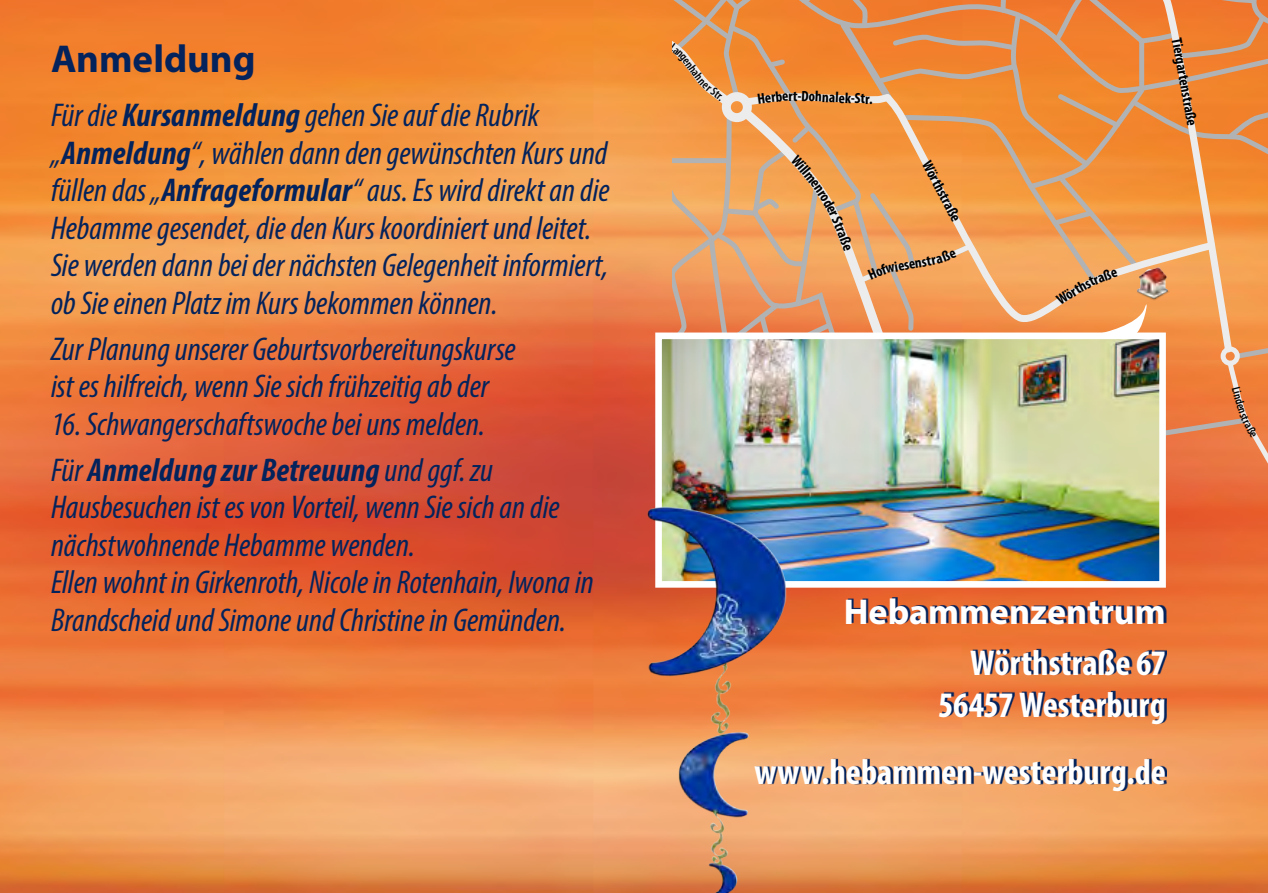
<style>
.page{position:relative;width:1268px;height:893px;background:#fff}
.page>*{position:absolute;margin:0;border:0;box-sizing:border-box;transform-origin:0 0}
.t1{font:700 39px "Myriad Pro";color:#04235c}
.t2{font:700 condensed 36px/42px "Myriad Pro";color:#fff;text-align:right}
.t3{font:700 36px "Myriad Pro";color:#fff}
.t4{font:italic condensed 33px/37.5px "Myriad Pro";color:#04235c}
.t5{font:700 condensed 15px "Myriad Pro";color:#000}
.s1{font-weight:700}
</style>
<div class="page">
<img style="left:0;top:0;width:1267px;height:893px">
<svg style="left:812px;top:597px;width:354px;height:193px;background:#c6764d"></svg>
<img style="left:663px;top:341px;width:494px;height:239px">
<div style="left:655px;top:333px;width:510px;height:255px;border:7px solid #fff"></div>
<img style="left:629px;top:506px;width:183px;height:387px">
<img style="left:669px;top:0;width:598px;height:495px">
<p class="t1" style="left:51px;top:33px;width:206px">Anmeldung</p>
<p class="t4" style="left:51px;top:96px;width:560px">Für die <span class="s1">Kursanmeldung</span> gehen Sie auf die Rubrik „<span class="s1">Anmeldung</span>“, wählen dann den gewünschten Kurs und füllen das „<span class="s1">Anfrageformular</span>“ aus. Es wird direkt an die Hebamme gesendet, die den Kurs koordiniert und leitet.<br>Sie werden dann bei der nächsten Gelegenheit informiert, ob Sie einen Platz im Kurs bekommen können.</p>
<p class="t4" style="left:51px;top:330px;width:466px">Zur Planung unserer Geburtsvorbereitungskurse ist es hilfreich, wenn Sie sich frühzeitig ab der</p>
<p class="t4" style="left:51px;top:405px;width:435px">16. Schwangerschaftswoche bei uns melden.</p>
<p class="t4" style="left:51px;top:451px;width:544px">Für <span class="s1">Anmeldung zur Betreuung</span> und ggf. zu Hausbesuchen ist es von Vorteil, wenn Sie sich an die nächstwohnende Hebamme wenden.<br>Ellen wohnt in Girkenroth, Nicole in Rotenhain, Iwona in Brandscheid und Simone und Christine in Gemünden.</p>
<p class="t5" style="left:809px;top:87px;width:38px;rotate:3deg">ohnale</p>
<p class="t5" style="left:845px;top:89px;width:22px;rotate:2deg">k-St</p>
<p class="t5" style="left:868px;top:89px;width:5px">.</p>
<p class="t5" style="left:934px;top:157px;width:68px;rotate:62deg">Wörthstraße</p>
<p class="t5" style="left:1187px;top:45px;width:82px;rotate:80deg">ergartenstraße</p>
<p class="t3" style="left:843px;top:589px;width:323px">Hebammenzentrum</p>
<p class="t2" style="left:938px;top:641px;width:229px">Wörthstraße 67<br>56457 Westerburg</p>
<p class="t2" style="left:754px;top:751px;width:413px">www.hebammen-westerburg.de</p>
</div>
